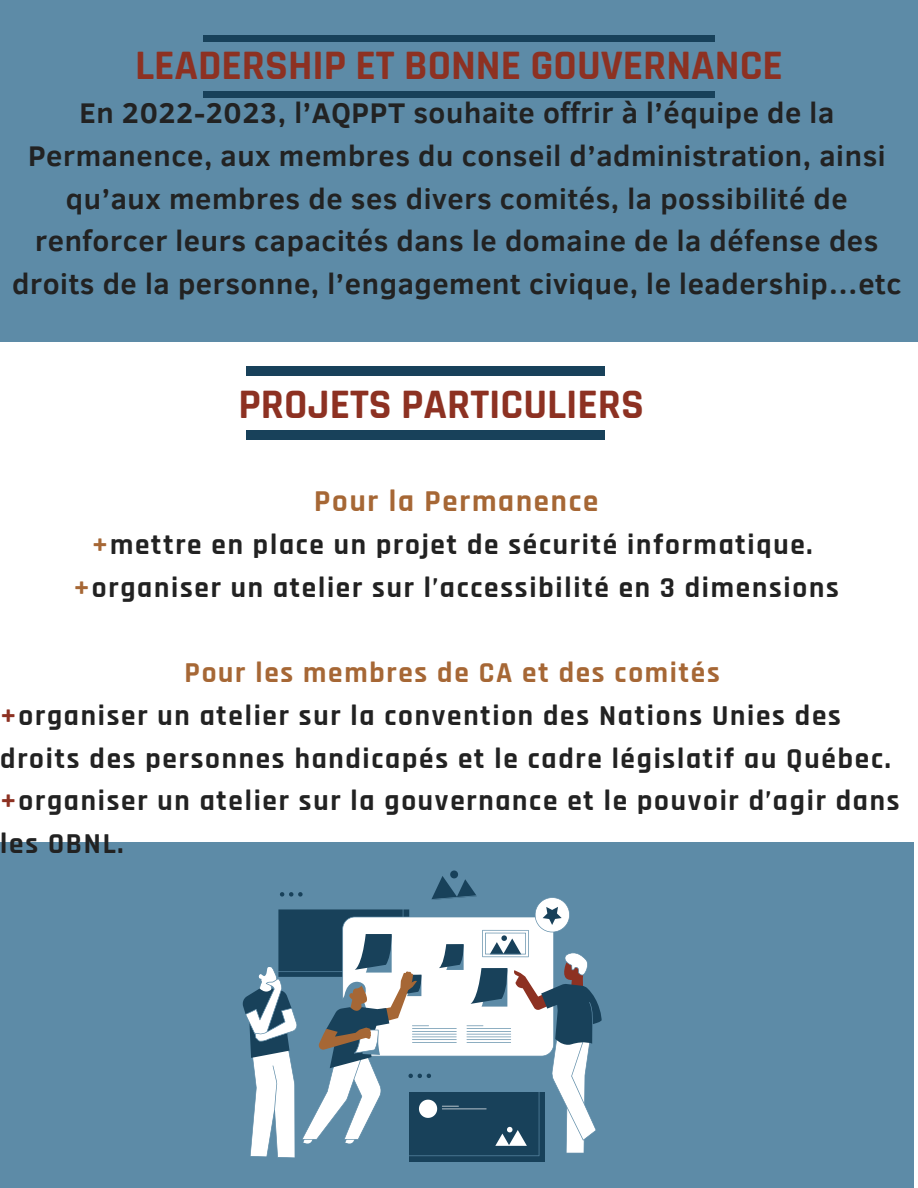
<style>
.page{position:relative;width:918px;height:1188px;background:#fff}
.page>*{position:absolute;margin:0;border:0;box-sizing:border-box;transform-origin:0 0}
.t1{font:700 42.45px "Rajdhani";color:#8d3122}
.t2{font:700 30.6px "Rajdhani";letter-spacing:.06em;color:#a66735}
.t3{font:700 29.1px/42.8px "Rajdhani";letter-spacing:.06em;color:#222;text-align:center}
.t4{font:700 29.1px/42.8px "Clear Sans";letter-spacing:.02em;color:#222;text-align:center}
.s1{color:#a66735}
.s2{color:#8d3122}
</style>
<div class="page">
<div style="left:0;top:843px;width:914px;height:345px;background:#5d8ba7"></div>
<div style="left:0;top:0;width:918px;height:342px;background:#5d8ba7"></div>
<div style="left:203px;top:36px;width:512px;height:6px;background:#18415a"></div>
<div style="left:203px;top:92px;width:512px;height:5px;background:#18415a"></div>
<div style="left:246px;top:431px;width:359px;height:9px;background:#18415a"></div>
<div style="left:246px;top:367px;width:359px;height:9px;background:#18415a"></div>
<svg style="left:242px;top:870px;width:360px;height:292px"></svg>
<h1 class="t1" style="left:135px;top:40px;width:649px">LEADERSHIP ET BONNE GOUVERNANCE</h1>
<p class="t4" style="left:12px;top:90px;width:891px">En 2022-2023, l’AQPPT souhaite offrir à l’équipe de la Permanence, aux membres du conseil d’administration, ainsi qu’aux membres de ses divers comités, la possibilité de renforcer leurs capacités dans le domaine de la défense des droits de la personne, l’engagement civique, le leadership…etc</p>
<h1 class="t1" style="left:238px;top:379px;width:407px">PROJETS PARTICULIERS</h1>
<p class="t2" style="left:314px;top:483px;width:286px">Pour la Permanence</p>
<p class="t3" style="left:74px;top:524px;width:767px"><span class="s1">+</span>mettre en place un projet de sécurité informatique. <span class="s1">+</span>organiser un atelier sur l’accessibilité en 3 dimensions</p>
<p class="t3" style="left:0;top:652px;width:901px;text-align:left;text-indent:184px"><span class="s1">Pour les membres de CA et des comités<br></span><span class="s2">+</span>organiser un atelier sur la convention des Nations Unies des droits des personnes handicapés et le cadre législatif au Québec. <span class="s2">+</span>organiser un atelier sur la gouvernance et le pouvoir d’agir dans les OBNL.</p>
</div>
